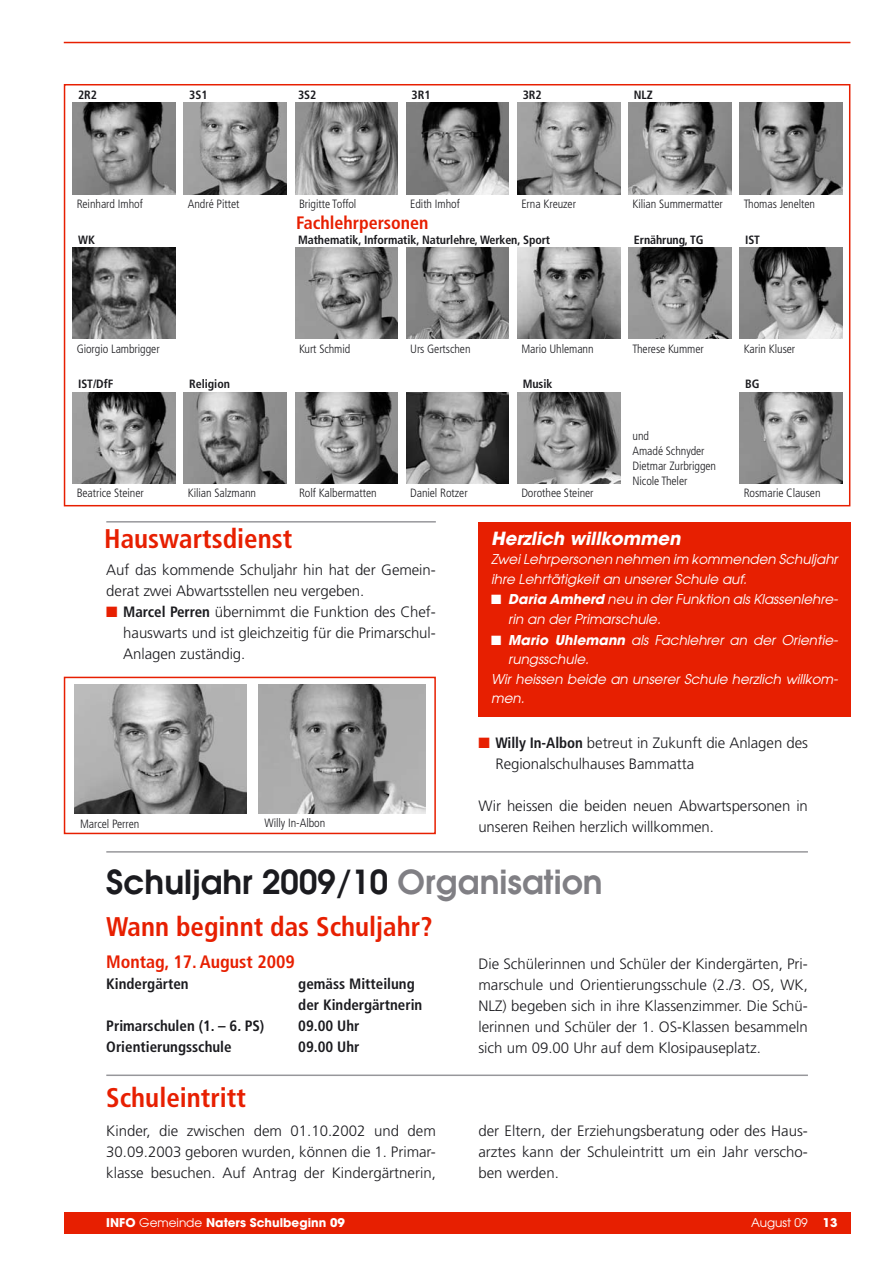
<style>
.page{position:relative;width:893px;height:1263px;background:#fff}
.page>*{position:absolute;margin:0;border:0;box-sizing:border-box;transform-origin:0 0}
.t1{font:600 33px "Avant Garde";color:#1b1b1f}
.t2{font:700 condensed 27px "Frutiger";color:#e71f01}
.t3{font:700 condensed 18px "Frutiger";color:#e71f01}
.t4{font:italic 700 18px "Avant Garde";color:#fff}
.t5{font:300 15px/21px "Frutiger";letter-spacing:-.005em;color:#1b1b1f;text-align:justify}
.t6{font:700 condensed 15px/21px "Frutiger";color:#1b1b1f}
.t7{font:italic 13.5px/19.5px "Avant Garde";color:#fff}
.t8{font:300 condensed 12px/15px "Frutiger";letter-spacing:-.005em;color:#1b1b1f}
.t9{font:700 condensed 12px "Frutiger";letter-spacing:-.005em;color:#1b1b1f}
.t10{font:700 12px "Avant Garde";color:#fff}
.t11{font:12px "Avant Garde";color:#fff}
.s1{color:#e71f01}
.s2{font-weight:700;font-stretch:condensed}
.s3{font-weight:700}
.s4{color:#807f84}
.s5{font-weight:400}
</style>
<div class="page">
<div style="left:64px;top:1212px;width:786px;height:21px;background:#e71f01"></div>
<hr style="left:64px;top:42px;width:786px;height:1px;background:#e71f01">
<div style="left:64px;top:84px;width:786px;height:422px;border:2px solid #e71f01"></div>
<div style="left:64px;top:677px;width:372px;height:157px;border:2px solid #e71f01"></div>
<hr style="left:106px;top:851px;width:702px;height:2px;background:#97979b">
<hr style="left:106px;top:1074px;width:702px;height:2px;background:#97979b">
<div style="left:478px;top:522px;width:372px;height:194px;background:#e71f01"></div>
<img style="left:73px;top:103px;width:102px;height:91px">
<img style="left:73px;top:248px;width:102px;height:91px">
<img style="left:73px;top:392px;width:102px;height:92px">
<img style="left:184px;top:103px;width:103px;height:91px">
<img style="left:184px;top:392px;width:103px;height:92px">
<img style="left:295px;top:103px;width:103px;height:91px">
<img style="left:295px;top:248px;width:103px;height:91px">
<img style="left:295px;top:392px;width:103px;height:92px">
<img style="left:406px;top:103px;width:103px;height:91px">
<img style="left:406px;top:248px;width:103px;height:91px">
<img style="left:406px;top:392px;width:103px;height:92px">
<img style="left:517px;top:103px;width:103px;height:91px">
<img style="left:517px;top:248px;width:103px;height:91px">
<img style="left:517px;top:392px;width:103px;height:92px">
<img style="left:629px;top:103px;width:102px;height:91px">
<img style="left:629px;top:248px;width:102px;height:91px">
<img style="left:740px;top:103px;width:102px;height:91px">
<img style="left:740px;top:248px;width:102px;height:91px">
<img style="left:740px;top:392px;width:102px;height:92px">
<img style="left:75px;top:684px;width:172px;height:129px">
<img style="left:258px;top:684px;width:167px;height:129px">
<hr style="left:106px;top:521px;width:330px;height:2px;background:#97979b">
<p class="t9" style="left:78px;top:88px;width:21px">2R2</p>
<p class="t9" style="left:189px;top:88px;width:20px">3S1</p>
<p class="t9" style="left:298px;top:88px;width:20px">3S2</p>
<p class="t9" style="left:412px;top:88px;width:21px">3R1</p>
<p class="t9" style="left:523px;top:88px;width:21px">3R2</p>
<p class="t9" style="left:634px;top:88px;width:20px">NLZ</p>
<p class="t8" style="left:77px;top:197px;width:68px">Reinhard Imhof</p>
<p class="t8" style="left:188px;top:197px;width:53px">André Pittet</p>
<p class="t8" style="left:299px;top:197px;width:59px">Brigitte Toffol</p>
<p class="t8" style="left:410px;top:197px;width:51px">Edith Imhof</p>
<p class="t8" style="left:521px;top:197px;width:56px">Erna Kreuzer</p>
<p class="t8" style="left:632px;top:197px;width:92px">Kilian Summermatter</p>
<p class="t8" style="left:744px;top:197px;width:73px">Thomas Jenelten</p>
<p class="t9" style="left:78px;top:233px;width:18px">WK</p>
<p class="t3" style="left:296px;top:212px;width:134px">Fachlehrpersonen</p>
<p class="t9" style="left:298px;top:233px;width:254px">Mathematik, Informatik, Naturlehre, Werken, Sport</p>
<p class="t9" style="left:634px;top:233px;width:71px">Ernährung, TG</p>
<p class="t9" style="left:745px;top:233px;width:16px">IST</p>
<p class="t8" style="left:77px;top:341px;width:85px">Giorgio Lambrigger</p>
<p class="t8" style="left:299px;top:341px;width:53px">Kurt Schmid</p>
<p class="t8" style="left:410px;top:341px;width:62px">Urs Gertschen</p>
<p class="t8" style="left:521px;top:341px;width:74px">Mario Uhlemann</p>
<p class="t8" style="left:632px;top:341px;width:73px">Therese Kummer</p>
<p class="t8" style="left:744px;top:341px;width:53px">Karin Kluser</p>
<p class="t9" style="left:78px;top:377px;width:37px">IST/DfF</p>
<p class="t9" style="left:189px;top:377px;width:42px">Religion</p>
<p class="t9" style="left:523px;top:377px;width:31px">Musik</p>
<p class="t9" style="left:745px;top:377px;width:16px">BG</p>
<p class="t8" style="left:632px;top:428px;width:85px">und<br>Amadé Schnyder<br>Dietmar Zurbriggen<br>Nicole Theler</p>
<p class="t8" style="left:77px;top:486px;width:69px">Beatrice Steiner</p>
<p class="t8" style="left:188px;top:486px;width:70px">Kilian Salzmann</p>
<p class="t8" style="left:299px;top:486px;width:79px">Rolf Kalbermatten</p>
<p class="t8" style="left:410px;top:486px;width:59px">Daniel Rotzer</p>
<p class="t8" style="left:521px;top:486px;width:74px">Dorothee Steiner</p>
<p class="t8" style="left:744px;top:486px;width:78px">Rosmarie Clausen</p>
<h2 class="t2" style="left:104px;top:522px;width:190px">Hauswartsdienst</h2>
<p class="t5" style="left:106px;top:559px;width:331px">Auf das kommende Schuljahr hin hat der Gemein&shy;derat zwei Abwartsstellen neu vergeben.</p>
<p class="t5" style="left:123px;top:601px;width:314px;text-indent:-17px"><span class="s1">■</span> <span class="s2">Marcel Perren</span> übernimmt die Funktion des Chef&shy;hauswarts und ist gleichzeitig für die Primarschul-Anlagen zuständig.</p>
<p class="t8" style="left:80px;top:816px;width:61px">Marcel Perren</p>
<p class="t8" style="left:265px;top:815px;width:62px">Willy In-Albon</p>
<p class="t4" style="left:491px;top:526px;width:191px">Herzlich willkommen</p>
<p class="t7" style="left:491px;top:549px;width:348px">Zwei Lehrpersonen nehmen im kommenden Schuljahr ihre Lehrtätigkeit an unserer Schule auf.</p>
<p class="t7" style="left:508px;top:589px;width:331px;text-indent:-17px">■ <span class="s3">Daria Amherd</span> neu in der Funktion als Klassenlehre&shy;rin an der Primarschule.</p>
<p class="t7" style="left:491px;top:630px;width:348px">■ <span class="s3">Mario Uhlemann</span> als Fachlehrer an der Orientie-</p>
<p class="t7" style="left:508px;top:649px;width:82px">rungsschule.</p>
<p class="t7" style="left:491px;top:669px;width:349px">Wir heissen beide an unserer Schule herzlich willkom-</p>
<p class="t7" style="left:491px;top:688px;width:35px">men.</p>
<p class="t5" style="left:495px;top:733px;width:314px;text-indent:-17px"><span class="s1">■</span> <span class="s2">Willy In-Albon</span> betreut in Zukunft die Anlagen des<br>Regionalschulhauses Bammatta</p>
<p class="t5" style="left:478px;top:796px;width:331px">Wir heissen die beiden neuen Abwartspersonen in unseren Reihen herzlich willkommen.</p>
<h1 class="t1" style="left:106px;top:860px;width:498px">Schuljahr 2009/10 <span class="s4">Organisation</span></h1>
<h2 class="t2" style="left:106px;top:910px;width:328px">Wann beginnt das Schuljahr?</h2>
<p class="t3" style="left:106px;top:951px;width:190px">Montag, 17. August 2009</p>
<p class="t6" style="left:106px;top:973px;width:84px">Kindergärten</p>
<p class="t6" style="left:298px;top:973px;width:126px">gemäss Mitteilung der Kindergärtnerin</p>
<p class="t6" style="left:106px;top:1015px;width:160px">Primarschulen (1. – 6. PS)</p>
<p class="t6" style="left:298px;top:1015px;width:63px">09.00 Uhr</p>
<p class="t6" style="left:106px;top:1036px;width:127px">Orientierungsschule</p>
<p class="t6" style="left:298px;top:1036px;width:63px">09.00 Uhr</p>
<p class="t5" style="left:478px;top:953px;width:331px">Die Schülerinnen und Schüler der Kindergärten, Pri&shy;marschule und Orientierungsschule (2./3. OS, WK, NLZ) begeben sich in ihre Klassenzimmer. Die Schü&shy;lerinnen und Schüler der 1. OS-Klassen besammeln sich um 09.00 Uhr auf dem Klosipauseplatz.</p>
<h2 class="t2" style="left:106px;top:1082px;width:141px">Schuleintritt</h2>
<p class="t5" style="left:106px;top:1120px;width:331px">Kinder, die zwischen dem 01.10.2002 und dem 30.09.2003 geboren wurden, können die 1. Primar&shy;klasse besuchen. Auf Antrag der Kindergärtnerin,</p>
<p class="t5" style="left:478px;top:1120px;width:331px">der Eltern, der Erziehungsberatung oder des Haus&shy;arztes kann der Schuleintritt um ein Jahr verscho&shy;ben werden.</p>
<p class="t10" style="left:106px;top:1215px;width:240px">INFO <span class="s5">Gemeinde</span> Naters Schulbeginn 09</p>
<p class="t11" style="left:751px;top:1215px;width:88px">August 09 <span class="s3">13</span></p>
</div>
